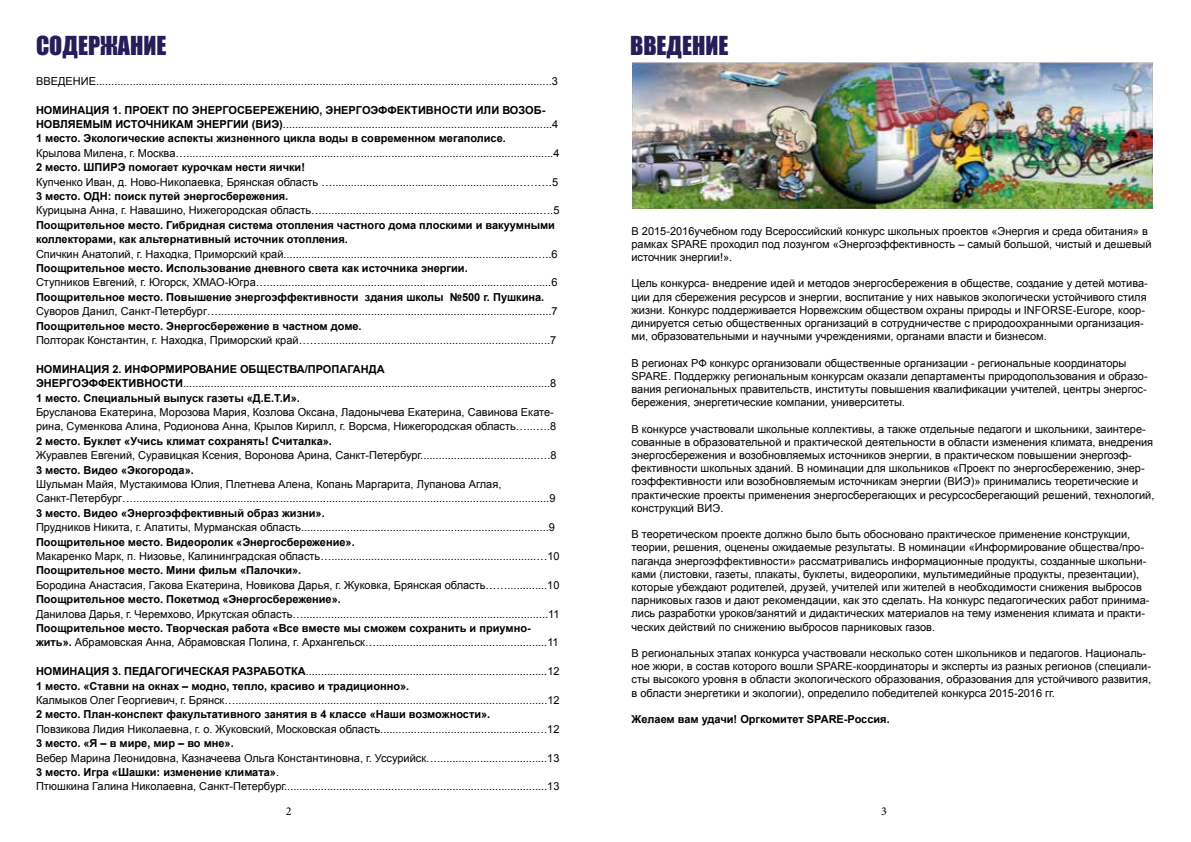
<style>
.page{position:relative;width:1191px;height:842px;background:#fff}
.page>*{position:absolute;margin:0;border:0;box-sizing:border-box;transform-origin:0 0}
.t1{font:24px "Impact";color:#251e59}
.t2{font:12px "Minion Pro";color:#000}
.t3{font:11px/13.2px "Arial";color:#000}
.t4{font:700 11px/14.4px "Arial";color:#000}
.s1{font-weight:400}
.s2{font-weight:700}
</style>
<div class="page">
<img style="left:632px;top:62px;width:521px;height:147px">
<h1 class="t1" style="left:36px;top:27px;width:132px">СОДЕРЖАНИЕ</h1>
<p class="t3" style="left:36px;top:74px;width:523px">ВВЕДЕНИЕ.....................................................................................................................................................3</p>
<p class="t4" style="left:36px;top:103px;width:524px">НОМИНАЦИЯ 1. ПРОЕКТ ПО ЭНЕРГОСБЕРЕЖЕНИЮ, ЭНЕРГОЭФФЕКТИВНОСТИ ИЛИ ВОЗОБ-<br>НОВЛЯЕМЫМ ИСТОЧНИКАМ ЭНЕРГИИ (ВИЭ)<span class="s1">........................................................................................4<br></span>1 место. Экологические аспекты жизненного цикла воды в современном мегаполисе.</p>
<p class="t3" style="left:36px;top:146px;width:525px">Крылова Милена, г. Москва…........................................................................................................................4</p>
<p class="t4" style="left:36px;top:160px;width:270px">2 место. ШПИРЭ помогает курочкам нести яички!</p>
<p class="t3" style="left:36px;top:175px;width:523px">Купченко Иван, д. Ново-Николаевка, Брянская область …............................................................……….5</p>
<p class="t4" style="left:36px;top:189px;width:254px">3 место. ОДН: поиск путей энергосбережения.</p>
<p class="t3" style="left:36px;top:204px;width:525px">Курицына Анна, г. Навашино, Нижегородская область….......................................................................….5</p>
<p class="t4" style="left:36px;top:218px;width:520px">Поощрительное место. Гибридная система отопления частного дома плоскими и вакуумными коллекторами, как альтернативный источник отопления.</p>
<p class="t3" style="left:36px;top:247px;width:523px">Спичкин Анатолий, г. Находка, Приморский край..................................................................................…..6</p>
<p class="t4" style="left:36px;top:261px;width:433px">Поощрительное место. Использование дневного света как источника энергии.</p>
<p class="t3" style="left:36px;top:276px;width:523px">Ступников Евгений, г. Югорск, ХМАО-Югра….............................................................................................6</p>
<p class="t4" style="left:36px;top:290px;width:510px">Поощрительное место. Повышение энергоэффективности здания школы №500 г. Пушкина.</p>
<p class="t3" style="left:36px;top:305px;width:523px">Суворов Данил, Санкт-Петербург….............................................................................................................7</p>
<p class="t4" style="left:36px;top:319px;width:327px">Поощрительное место. Энергосбережение в частном доме.</p>
<p class="t3" style="left:36px;top:334px;width:522px">Полторак Константин, г. Находка, Приморский край……...........................................................................7</p>
<p class="t3" style="left:36px;top:362px;width:522px;line-height:14.4px"><span class="s2">НОМИНАЦИЯ 2. ИНФОРМИРОВАНИЕ ОБЩЕСТВА/ПРОПАГАНДА<br>ЭНЕРГОЭФФЕКТИВНОСТИ</span>........................................................................................................................8<br><span class="s2">1 место. Специальный выпуск газеты «Д.Е.Т.И».</span></p>
<p class="t3" style="left:36px;top:405px;width:522px;line-height:14.4px">Брусланова Екатерина, Морозова Мария, Козлова Оксана, Ладонычева Екатерина, Савинова Екате&shy;рина, Суменкова Алина, Родионова Анна, Крылов Кирилл, г. Ворсма, Нижегородская область…...….8</p>
<p class="t4" style="left:36px;top:434px;width:297px">2 место. Буклет «Учись климат сохранять! Считалка».</p>
<p class="t3" style="left:36px;top:449px;width:522px">Журавлев Евгений, Суравицкая Ксения, Воронова Арина, Санкт-Петербург......................................….8</p>
<p class="t4" style="left:36px;top:463px;width:159px">3 место. Видео «Экогорода».</p>
<p class="t3" style="left:36px;top:477px;width:521px;line-height:14.4px">Шульман Майя, Мустакимова Юлия, Плетнева Алена, Копань Маргарита, Лупанова Аглая,<br>Санкт-Петербург…........................................................................................................................................9</p>
<p class="t4" style="left:36px;top:506px;width:290px">3 место. Видео «Энергоэффективный образ жизни».</p>
<p class="t3" style="left:36px;top:521px;width:520px">Прудников Никита, г. Апатиты, Мурманская область.................................................................................9</p>
<p class="t4" style="left:36px;top:535px;width:320px">Поощрительное место. Видеоролик «Энергосбережение».</p>
<p class="t3" style="left:36px;top:550px;width:525px">Макаренко Марк, п. Низовье, Калининградская область…...................................................................…10</p>
<p class="t4" style="left:36px;top:564px;width:267px">Поощрительное место. Мини фильм «Палочки».</p>
<p class="t3" style="left:36px;top:578px;width:525px">Бородина Анастасия, Гакова Екатерина, Новикова Дарья, г. Жуковка, Брянская область…….............10</p>
<p class="t4" style="left:36px;top:592px;width:306px">Поощрительное место. Покетмод «Энергосбережение».</p>
<p class="t3" style="left:36px;top:607px;width:525px">Данилова Дарья, г. Черемхово, Иркутская область…................................................................................11</p>
<p class="t3" style="left:36px;top:621px;width:524px;line-height:14.4px"><span class="s2">Поощрительное место. Творческая работа «Все вместе мы сможем сохранить и приумно&shy;жить».</span> Абрамовская Анна, Абрамовская Полина, г. Архангельск…........................................................11</p>
<p class="t4" style="left:36px;top:664px;width:525px">НОМИНАЦИЯ 3. ПЕДАГОГИЧЕСКАЯ РАЗРАБОТКА<span class="s1">...............................................................................12<br></span>1 место. «Ставни на окнах – модно, тепло, красиво и традиционно».</p>
<p class="t3" style="left:36px;top:694px;width:525px">Калмыков Олег Георгиевич, г. Брянск…......................................................................................................12</p>
<p class="t4" style="left:36px;top:708px;width:456px">2 место. План-конспект факультативного занятия в 4 классе «Наши возможности».</p>
<p class="t3" style="left:36px;top:722px;width:525px">Повзикова Лидия Николаевна, г. о. Жуковский, Московская область..................................................….12</p>
<p class="t4" style="left:36px;top:736px;width:199px">3 место. «Я – в мире, мир – во мне».</p>
<p class="t3" style="left:36px;top:751px;width:525px;line-height:14.4px">Вебер Марина Леонидовна, Казначеева Ольга Константиновна, г. Уссурийск…....................................13<br><span class="s2">3 место. Игра «Шашки: изменение климата»</span>.<br>Птюшкина Галина Николаевна, Санкт-Петербург......................................................................................13</p>
<p class="t2" style="left:286px;top:803px;width:7px">2</p>
<h1 class="t1" style="left:630px;top:27px;width:100px">ВВЕДЕНИЕ</h1>
<p class="t3" style="left:631px;top:224px;width:521px">В 2015-2016учебном году Всероссийский конкурс школьных проектов «Энергия и среда обитания» в рамках SPARE проходил под лозунгом «Энергоэффективность – самый большой, чистый и дешевый источник энергии!».</p>
<p class="t3" style="left:631px;top:277px;width:518px">Цель конкурса- внедрение идей и методов энергосбережения в обществе, создание у детей мотива&shy;ции для сбережения ресурсов и энергии, воспитание у них навыков экологически устойчивого стиля жизни. Конкурс поддерживается Норвежским обществом охраны природы и INFORSE-Europe, коор&shy;динируется сетью общественных организаций в сотрудничестве с природоохранными организация&shy;ми, образовательными и научными учреждениями, органами власти и бизнесом.</p>
<p class="t3" style="left:631px;top:356px;width:518px">В регионах РФ конкурс организовали общественные организации - региональные координаторы SPARE. Поддержку региональным конкурсам оказали департаменты природопользования и образо&shy;вания региональных правительств, институты повышения квалификации учителей, центры энергос&shy;бережения, энергетические компании, университеты.</p>
<p class="t3" style="left:631px;top:422px;width:524px">В конкурсе участвовали школьные коллективы, а также отдельные педагоги и школьники, заинтере&shy;сованные в образовательной и практической деятельности в области изменения климата, внедрения энергосбережения и возобновляемых источников энергии, в практическом повышении энергоэф&shy;фективности школьных зданий. В номинации для школьников «Проект по энергосбережению, энер&shy;гоэффективности или возобновляемым источникам энергии (ВИЭ)» принимались теоретические и практические проекты применения энергосберегающих и ресурсосберегающий решений, технологий, конструкций ВИЭ.</p>
<p class="t3" style="left:631px;top:528px;width:519px">В теоретическом проекте должно было быть обосновано практическое применение конструкции, теории, решения, оценены ожидаемые результаты. В номинации «Информирование общества/про&shy;паганда энергоэффективности» рассматривались информационные продукты, созданные школьни&shy;ками (листовки, газеты, плакаты, буклеты, видеоролики, мультимедийные продукты, презентации), которые убеждают родителей, друзей, учителей или жителей в необходимости снижения выбросов парниковых газов и дают рекомендации, как это сделать. На конкурс педагогических работ принима&shy;лись разработки уроков/занятий и дидактических материалов на тему изменения климата и практи&shy;ческих действий по снижению выбросов парниковых газов.</p>
<p class="t3" style="left:631px;top:647px;width:521px">В региональных этапах конкурса участвовали несколько сотен школьников и педагогов. Националь&shy;ное жюри, в состав которого вошли SPARE-координаторы и эксперты из разных регионов (специали&shy;сты высокого уровня в области экологического образования, образования для устойчивого развития, в области энергетики и экологии), определило победителей конкурса 2015-2016 гг.</p>
<p class="t4" style="left:631px;top:712px;width:260px">Желаем вам удачи! Оргкомитет SPARE-Россия.</p>
<p class="t2" style="left:881px;top:803px;width:7px">3</p>
</div>
